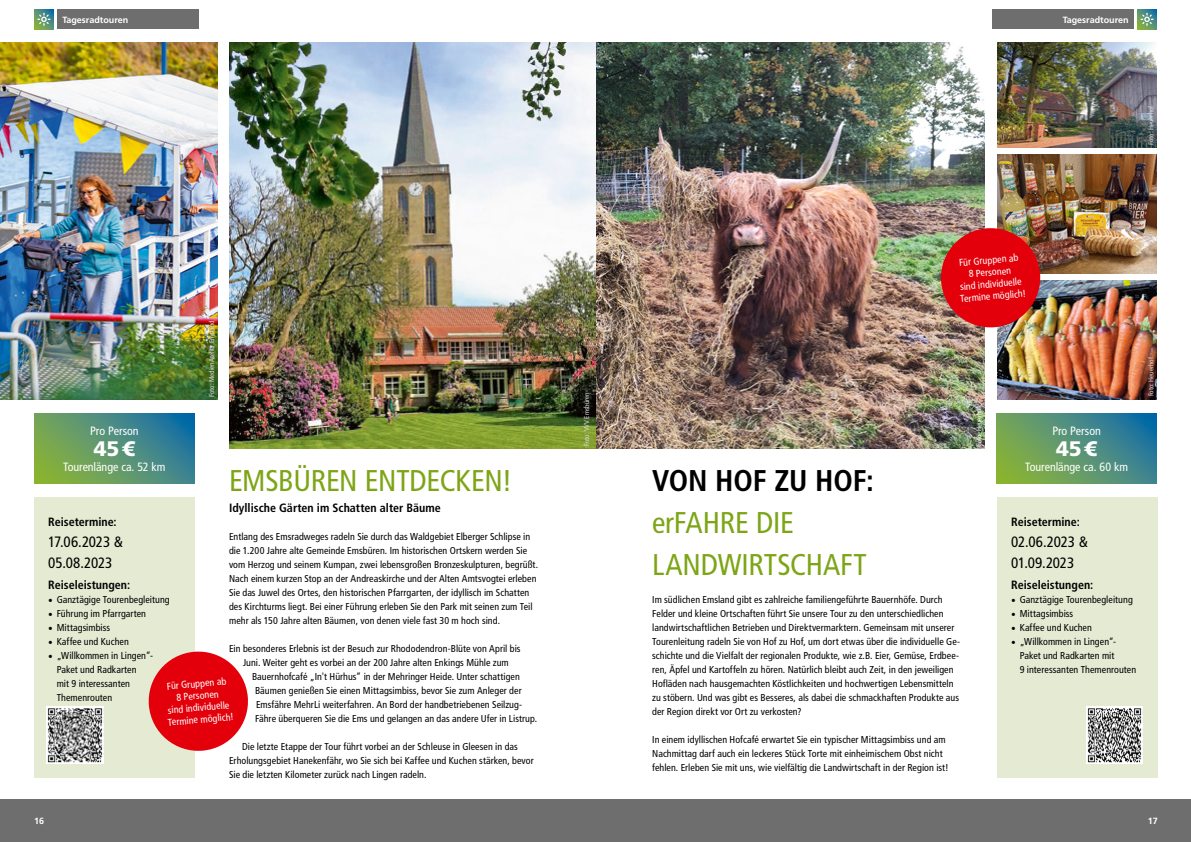
<style>
.page{position:relative;width:1191px;height:842px;background:#fff}
.page>*{position:absolute;margin:0;border:0;box-sizing:border-box;transform-origin:0 0}
.t1{font:condensed 30px/42px "Frutiger LT Std";letter-spacing:-.01em;color:#7da516}
.t2{font:700 condensed 30px "Frutiger LT Std";letter-spacing:-.005em;color:#000}
.t3{font:900 21px "Frutiger LT Std";color:#fff}
.t4{font:condensed 15px/21px "Frutiger LT Std";letter-spacing:-.015em;color:#000}
.t5{font:700 condensed 12px "Frutiger LT Std";color:#000}
.t6{font:condensed 12px "Frutiger LT Std";letter-spacing:-.005em;color:#fff}
.t7{font:condensed 10px/14px "Frutiger LT Std";letter-spacing:.005em;color:#000}
.t8{font:condensed 10px/12px "Frutiger LT Std";color:#fff;text-align:center}
.t9{font:700 9px "Frutiger LT Std";color:#fff}
.t10{font:condensed 7px "Frutiger LT Std";color:#d7d8da}
.t11{font:condensed 7px "Frutiger LT Std";color:#fff}
.s1{font-family:"Minion Pro";font-stretch:normal;font-size:12px}
</style>
<div class="page">
<div style="left:0;top:799px;width:1191px;height:43px;background:#6e6e6e"></div>
<img style="left:997px;top:281px;width:160px;height:119px">
<img style="left:595px;top:43px;width:390px;height:405px">
<img style="left:229px;top:43px;width:366px;height:405px">
<img style="left:0;top:42px;width:218px;height:358px">
<img style="left:997px;top:43px;width:160px;height:105px">
<img style="left:997px;top:155px;width:160px;height:119px">
<div style="left:34px;top:498px;width:161px;height:280px;background:#e5ebd3"></div>
<div style="left:997px;top:498px;width:160px;height:280px;background:#e5ebd3"></div>
<svg style="left:34px;top:413px;width:161px;height:70px;background:#559273"></svg>
<svg style="left:996px;top:413px;width:161px;height:70px;background:#559273"></svg>
<img style="left:47px;top:707px;width:56px;height:56px">
<img style="left:1086px;top:707px;width:56px;height:56px">
<svg style="left:148px;top:651px;width:100px;height:100px"></svg>
<img style="left:938px;top:226px;width:104px;height:104px">
<div style="left:57px;top:9px;width:141px;height:20px;background:#6e6e6e"></div>
<div style="left:992px;top:9px;width:142px;height:20px;background:#6e6e6e"></div>
<svg style="left:34px;top:9px;width:20px;height:20px"></svg>
<svg style="left:38px;top:13px;width:12px;height:12px"></svg>
<svg style="left:1137px;top:9px;width:20px;height:20px"></svg>
<svg style="left:1141px;top:13px;width:12px;height:12px"></svg>
<p class="t9" style="left:62px;top:14px;width:67px">Tagesradtouren</p>
<p class="t9" style="left:1062px;top:14px;width:67px">Tagesradtouren</p>
<p class="t10" style="left:1146px;top:145px;width:41px;rotate:-90deg">Foto: Heuerhof</p>
<p class="t10" style="left:208px;top:397px;width:78px;rotate:-90deg">Foto: MedienAtelier Emsland</p>
<p class="t6" style="left:90px;top:424px;width:50px">Pro Person</p>
<h2 class="t3" style="left:94px;top:436px;width:42px">45€</h2>
<p class="t6" style="left:63px;top:460px;width:104px">Tourenlänge ca. 52 km</p>
<h1 class="t1" style="left:229px;top:459px;width:285px">EMSBÜREN ENTDECKEN!</h1>
<p class="t5" style="left:229px;top:500px;width:213px">Idyllische Gärten im Schatten alter Bäume</p>
<p class="t7" style="left:229px;top:529px;width:310px">Entlang des Emsradweges radeln Sie durch das Waldgebiet Elberger Schlipse in die 1.200 Jahre alte Gemeinde Emsbüren. Im historischen Ortskern werden Sie vom Herzog und seinem Kumpan, zwei lebensgroßen Bronzeskulpturen, begrüßt.<br>Nach einem kurzen Stop an der Andreaskirche und der Alten Amtsvogtei erleben Sie das Juwel des Ortes, den historischen Pfarrgarten, der idyllisch im Schatten des Kirchturms liegt. Bei einer Führung erleben Sie den Park mit seinen zum Teil mehr als 150 Jahre alten Bäumen, von denen viele fast 30 m hoch sind.</p>
<p class="t7" style="left:229px;top:641px;width:293px;text-align:center">Ein besonderes Erlebnis ist der Besuch zur Rhododendron-Blüte von April bis<br>Juni. Weiter geht es vorbei an der 200 Jahre alten Enkings Mühle zum</p>
<p class="t7" style="left:255px;top:669px;width:284px;text-indent:-3px">Bauernhofcafé „In't Hürhus” in der Mehringer Heide. Unter schattigen Bäumen genießen Sie einen Mittagsimbiss, bevor Sie zum Anleger der Emsfähre MehrLi weiterfahren. An Bord der handbetriebenen Seilzug-Fähre überqueren Sie die Ems und gelangen an das andere Ufer in Listrup.</p>
<p class="t7" style="left:229px;top:739px;width:306px;text-indent:13px">Die letzte Etappe der Tour führt vorbei an der Schleuse in Gleesen in das<br>Erholungsgebiet Hanekenfähr, wo Sie sich bei Kaffee und Kuchen stärken, bevor<br>Sie die letzten Kilometer zurück nach Lingen radeln.</p>
<p class="t5" style="left:48px;top:514px;width:70px">Reisetermine:</p>
<h3 class="t4" style="left:48px;top:531px;width:76px">17.06.2023 &amp;<br>05.08.2023</h3>
<p class="t5" style="left:48px;top:577px;width:84px">Reiseleistungen:</p>
<p class="t7" style="left:48px;top:592px;width:123px"><span class="s1">•</span> Ganztägige Tourenbegleitung</p>
<p class="t7" style="left:48px;top:606px;width:99px"><span class="s1">•</span> Führung im Pfarrgarten</p>
<p class="t7" style="left:48px;top:620px;width:64px"><span class="s1">•</span> Mittagsimbiss</p>
<p class="t7" style="left:48px;top:634px;width:82px"><span class="s1">•</span> Kaffee und Kuchen</p>
<p class="t7" style="left:57px;top:648px;width:98px;text-indent:-9px"><span class="s1">•</span> „Willkommen in Lingen“-<br>Paket und Radkarten<br>mit 9 interessanten<br>Themenrouten</p>
<p class="t8" style="left:164px;top:680px;width:68px;rotate:-5deg">Für Gruppen ab<br>8 Personen<br>sind individuelle<br>Termine möglich!</p>
<p class="t10" style="left:582px;top:446px;width:55px;rotate:-90deg">Foto: VVV Emsbüren</p>
<p class="t8" style="left:956px;top:257px;width:68px;rotate:-5deg">Für Gruppen ab<br>8 Personen<br>sind individuelle<br>Termine möglich!</p>
<h1 class="t2" style="left:652px;top:462px;width:223px">VON HOF ZU HOF:</h1>
<h1 class="t1" style="left:652px;top:501px;width:216px">erFAHRE DIE<br>LANDWIRTSCHAFT</h1>
<p class="t7" style="left:652px;top:592px;width:309px">Im südlichen Emsland gibt es zahlreiche familiengeführte Bauernhöfe. Durch Felder und kleine Ortschaften führt Sie unsere Tour zu den unterschiedlichen landwirtschaftlichen Betrieben und Direktvermarktern. Gemeinsam mit unserer Tourenleitung radeln Sie von Hof zu Hof, um dort etwas über die individuelle Ge&shy;schichte und die Vielfalt der regionalen Produkte, wie z.B. Eier, Gemüse, Erdbee&shy;ren, Äpfel und Kartoffeln zu hören. Natürlich bleibt auch Zeit, in den jeweiligen Hofläden nach hausgemachten Köstlichkeiten und hochwertigen Lebensmitteln zu stöbern. Und was gibt es Besseres, als dabei die schmackhaften Produkte aus der Region direkt vor Ort zu verkosten?</p>
<p class="t7" style="left:652px;top:732px;width:298px">In einem idyllischen Hofcafé erwartet Sie ein typischer Mittagsimbiss und am<br>Nachmittag darf auch ein leckeres Stück Torte mit einheimischem Obst nicht fehlen. Erleben Sie mit uns, wie vielfältig die Landwirtschaft in der Region ist!</p>
<p class="t11" style="left:974px;top:446px;width:41px;rotate:-90deg">Foto: Heuerhof</p>
<p class="t6" style="left:1052px;top:424px;width:50px">Pro Person</p>
<h2 class="t3" style="left:1056px;top:436px;width:42px">45€</h2>
<p class="t6" style="left:1025px;top:460px;width:104px">Tourenlänge ca. 60 km</p>
<p class="t10" style="left:1146px;top:396px;width:41px;rotate:-90deg">Foto: Heuerhof</p>
<p class="t5" style="left:1011px;top:514px;width:70px">Reisetermine:</p>
<h3 class="t4" style="left:1011px;top:531px;width:78px">02.06.2023 &amp;<br>01.09.2023</h3>
<p class="t5" style="left:1011px;top:577px;width:84px">Reiseleistungen:</p>
<p class="t7" style="left:1011px;top:592px;width:123px"><span class="s1">•</span> Ganztägige Tourenbegleitung</p>
<p class="t7" style="left:1011px;top:606px;width:64px"><span class="s1">•</span> Mittagsimbiss</p>
<p class="t7" style="left:1011px;top:620px;width:82px"><span class="s1">•</span> Kaffee und Kuchen</p>
<p class="t7" style="left:1019px;top:634px;width:118px;text-indent:-9px"><span class="s1">•</span> „Willkommen in Lingen“-<br>Paket und Radkarten mit<br>9 interessanten Themenrouten</p>
<p class="t9" style="left:34px;top:815px;width:12px">16</p>
<p class="t9" style="left:1147px;top:815px;width:12px">17</p>
</div>
